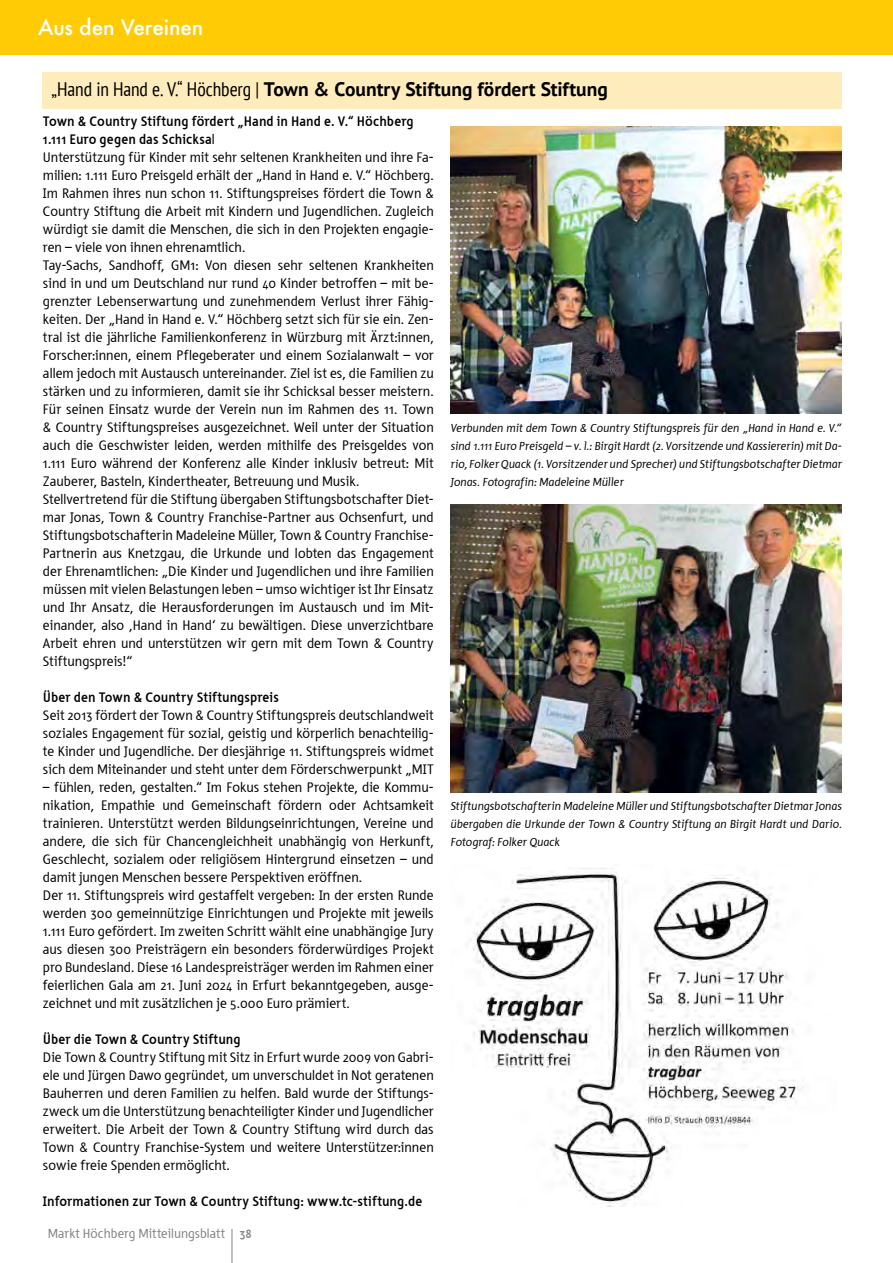
<style>
.page{position:relative;width:893px;height:1263px;background:#fff}
.page>*{position:absolute;margin:0;border:0;box-sizing:border-box;transform-origin:0 0}
.t1{font:500 21px "Futura";letter-spacing:-.005em;color:#fff}
.t2{font:700 19.5px "PT Sans";color:#000}
.t3{font:14.25px/18px "Tara";letter-spacing:.005em;color:#000}
.t4{font:700 14.25px "Tara";letter-spacing:.005em;color:#000}
.t5{font:13.5px "Tara";letter-spacing:.01em;color:#808285}
.t6{font:italic 12px/18px "Tara";letter-spacing:.015em;color:#000;text-align:justify}
.s1{font-weight:400;font-stretch:condensed}
.s2{font-weight:700}
</style>
<div class="page">
<hr style="left:232px;top:1229px;width:1px;height:34px;background:#808285">
<div style="left:0;top:0;width:893px;height:54px;background:#ffcb05"></div>
<div style="left:43px;top:72px;width:799px;height:36px;background:#ffecbc"></div>
<img style="left:451px;top:126px;width:391px;height:288px">
<img style="left:451px;top:504px;width:391px;height:288px">
<img style="left:469px;top:868px;width:334px;height:338px">
<h1 class="t1" style="left:38px;top:13px;width:167px">Aus den Vereinen</h1>
<h2 class="t2" style="left:51px;top:76px;width:558px"><span class="s1">„Hand in Hand e. V.“ Höchberg |</span> Town &amp; Country Stiftung fördert Stiftung</h2>
<p class="t3" style="left:43px;top:112px;width:392px"><span class="s2">Town &amp; Country Stiftung fördert „Hand in Hand e. V.“ Höchberg 1.111 Euro gegen das Schicksa</span>l<br>Unterstützung für Kinder mit sehr seltenen Krankheiten und ihre Fa&shy;milien: 1.111 Euro Preisgeld erhält der „Hand in Hand e. V.“ Höchberg.<br>Im Rahmen ihres nun schon 11. Stiftungspreises fördert die Town &amp; Country Stiftung die Arbeit mit Kindern und Jugendlichen. Zugleich würdigt sie damit die Menschen, die sich in den Projekten engagie&shy;ren – viele von ihnen ehrenamtlich.<br>Tay-Sachs, Sandhoff, GM1: Von diesen sehr seltenen Krankheiten sind in und um Deutschland nur rund 40 Kinder betroffen – mit be&shy;grenzter Lebenserwartung und zunehmendem Verlust ihrer Fähig&shy;keiten. Der „Hand in Hand e. V.“ Höchberg setzt sich für sie ein. Zen&shy;tral ist die jährliche Familienkonferenz in Würzburg mit Ärzt:innen, Forscher:innen, einem Pflegeberater und einem Sozialanwalt – vor allem jedoch mit Austausch untereinander. Ziel ist es, die Familien zu stärken und zu informieren, damit sie ihr Schicksal besser meistern.<br>Für seinen Einsatz wurde der Verein nun im Rahmen des 11. Town &amp; Country Stiftungspreises ausgezeichnet. Weil unter der Situation auch die Geschwister leiden, werden mithilfe des Preisgeldes von 1.111 Euro während der Konferenz alle Kinder inklusiv betreut: Mit Zauberer, Basteln, Kindertheater, Betreuung und Musik.<br>Stellvertretend für die Stiftung übergaben Stiftungsbotschafter Diet&shy;mar Jonas, Town &amp; Country Franchise-Partner aus Ochsenfurt, und Stiftungsbotschafterin Madeleine Müller, Town &amp; Country Franchise-Partnerin aus Knetzgau, die Urkunde und lobten das Engagement der Ehrenamtlichen: „Die Kinder und Jugendlichen und ihre Familien müssen mit vielen Belastungen leben – umso wichtiger ist Ihr Einsatz und Ihr Ansatz, die Herausforderungen im Austausch und im Mit&shy;einander, also ‚Hand in Hand‘ zu bewältigen. Diese unverzichtbare Arbeit ehren und unterstützen wir gern mit dem Town &amp; Country Stiftungspreis!“</p>
<p class="t4" style="left:43px;top:688px;width:237px">Über den Town &amp; Country Stiftungspreis</p>
<p class="t3" style="left:43px;top:706px;width:392px;text-align:justify">Seit 2013 fördert der Town &amp; Country Stiftungspreis deutschlandweit soziales Engagement für sozial, geistig und körperlich benachteilig&shy;te Kinder und Jugendliche. Der diesjährige 11. Stiftungspreis widmet sich dem Miteinander und steht unter dem Förderschwerpunkt „MIT</p>
<p class="t3" style="left:43px;top:778px;width:392px">– fühlen, reden, gestalten.“ Im Fokus stehen Projekte, die Kommu&shy;nikation, Empathie und Gemeinschaft fördern oder Achtsamkeit trainieren. Unterstützt werden Bildungseinrichtungen, Vereine und andere, die sich für Chancengleichheit unabhängig von Herkunft, Geschlecht, sozialem oder religiösem Hintergrund einsetzen – und damit jungen Menschen bessere Perspektiven eröffnen.<br>Der 11. Stiftungspreis wird gestaffelt vergeben: In der ersten Runde werden 300 gemeinnützige Einrichtungen und Projekte mit jeweils 1.111 Euro gefördert. Im zweiten Schritt wählt eine unabhängige Jury aus diesen 300 Preisträgern ein besonders förderwürdiges Projekt pro Bundesland. Diese 16 Landespreisträger werden im Rahmen einer feierlichen Gala am 21. Juni 2024 in Erfurt bekanntgegeben, ausge&shy;zeichnet und mit zusätzlichen je 5.000 Euro prämiert.</p>
<p class="t4" style="left:43px;top:1030px;width:199px">Über die Town &amp; Country Stiftung</p>
<p class="t3" style="left:43px;top:1048px;width:392px;text-align:justify">Die Town &amp; Country Stiftung mit Sitz in Erfurt wurde 2009 von Gabri&shy;ele und Jürgen Dawo gegründet, um unverschuldet in Not geratenen Bauherren und deren Familien zu helfen. Bald wurde der Stiftungs&shy;zweck um die Unterstützung benachteiligter Kinder und Jugendlicher erweitert. Die Arbeit der Town &amp; Country Stiftung wird durch das Town &amp; Country Franchise-System und weitere Unterstützer:innen sowie freie Spenden ermöglicht.</p>
<p class="t4" style="left:43px;top:1192px;width:381px">Informationen zur Town &amp; Country Stiftung: www.tc-stiftung.de</p>
<p class="t6" style="left:451px;top:419px;width:393px">Verbunden mit dem Town &amp; Country Stiftungspreis für den „Hand in Hand e. V.“ sind 1.111 Euro Preisgeld – v. l.: Birgit Hardt (2. Vorsitzende und Kassiererin) mit Da&shy;rio, Folker Quack (1. Vorsitzender und Sprecher) und Stiftungsbotschafter Dietmar Jonas. Fotografin: Madeleine Müller</p>
<p class="t6" style="left:451px;top:797px;width:393px">Stiftungsbotschafterin Madeleine Müller und Stiftungsbotschafter Dietmar Jonas übergaben die Urkunde der Town &amp; Country Stiftung an Birgit Hardt und Dario.<br>Fotograf: Folker Quack</p>
<p class="t5" style="left:48px;top:1225px;width:206px">Markt Höchberg Mitteilungsblatt <span class="s2">38</span></p>
</div>
